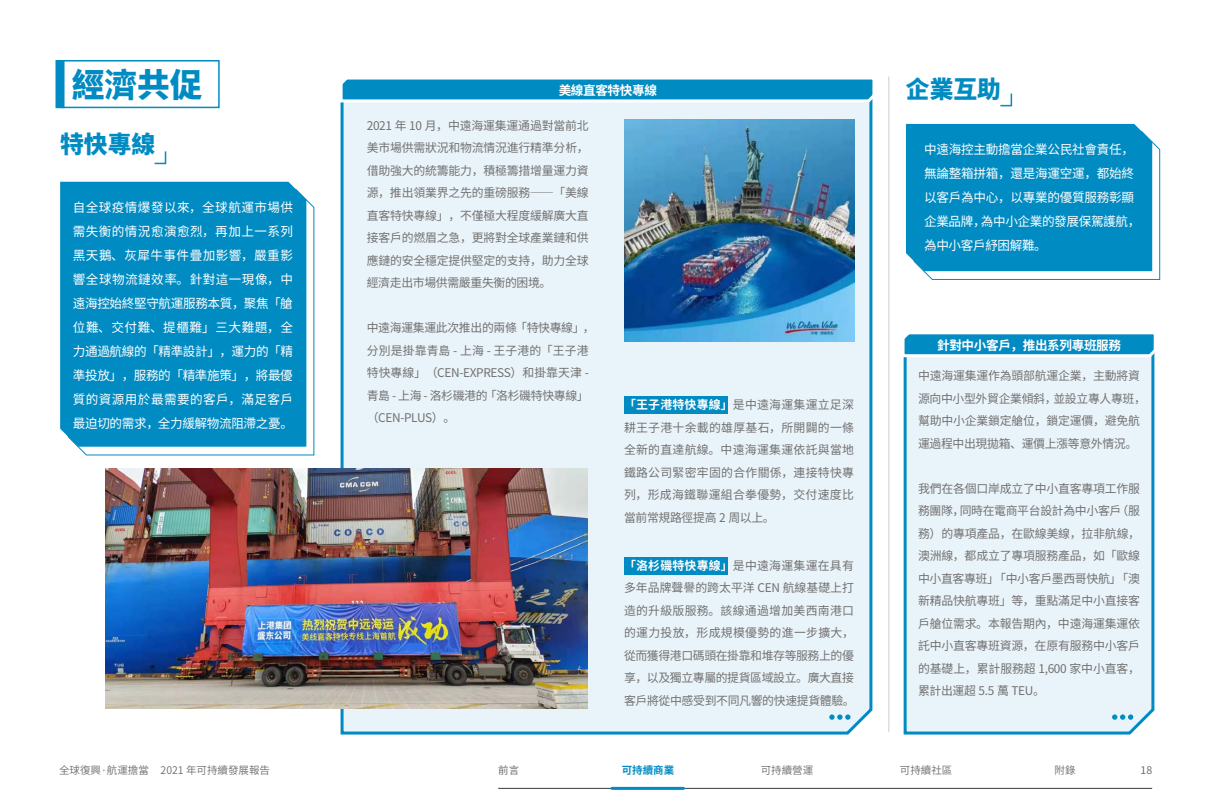
<style>
.page{position:relative;width:1212px;height:808px;background:#fff}
.page>*{position:absolute;margin:0;border:0;box-sizing:border-box;transform-origin:0 0}
.t1{font:800 33px "Source Han Sans CN";color:#008bc2}
.t2{font:800 24px "Source Han Sans CN";color:#008bc2}
.t3{font:12.75px/24px "Source Han Sans CN";letter-spacing:-.02em;color:#fff}
.t4{font:700 12.75px "Source Han Sans CN";letter-spacing:-.03em;color:#fff}
.t5{font:12px/22.5px "Source Han Sans CN";letter-spacing:-.03em;color:#727171;text-align:justify}
.t6{font:10.5px "Source Han Sans CN";color:#6d6c6c}
.t7{font:700 10.5px "Source Han Sans CN";color:#008bc2}
.t8{font:10.5px "Source Han Sans CN";color:#6d6c6c}
.s1{font-weight:700;color:#fff}
</style>
<div class="page">
<hr style="left:498px;top:788px;width:654px;height:1px;background:#3e3a39">
<hr style="left:612px;top:787px;width:71px;height:3px;background:#008bc2">
<div style="left:903px;top:359px;width:252px;height:376px;background:#e9f4fa"></div>
<div style="left:339px;top:104px;width:534px;height:631px;background:#e9f4fa"></div>
<div style="left:59px;top:60px;width:161px;height:48px;border:2px solid #008bc2"></div>
<div style="left:56px;top:60px;width:8px;height:48px;background:#008bc2"></div>
<hr style="left:888px;top:77px;width:1px;height:655px;background:#dcdddd">
<img style="left:105px;top:468px;width:483px;height:240px">
<img style="left:624px;top:119px;width:230px;height:223px">
<div style="left:624px;top:396px;width:103px;height:18px;background:#008bc2"></div>
<div style="left:624px;top:557px;width:103px;height:18px;background:#008bc2"></div>
<svg style="left:829px;top:714px;width:21px;height:6px"></svg>
<svg style="left:1112px;top:714px;width:21px;height:6px"></svg>
<svg style="left:340px;top:79px;width:533px;height:25px;background:#34a2ce"></svg>
<svg style="left:903px;top:334px;width:252px;height:25px;background:#35a3ce"></svg>
<svg style="left:60px;top:182px;width:236px;height:255px;background:#078ec3"></svg>
<svg style="left:906px;top:124px;width:254px;height:156px;background:#1594c7"></svg>
<div style="left:68px;top:189px;width:246px;height:266px;background:#008bc2"></div>
<svg style="left:1000px;top:93px;width:13px;height:14px"></svg>
<svg style="left:154px;top:151px;width:13px;height:14px"></svg>
<h1 class="t1" style="left:72px;top:66px;width:132px">經濟共促</h1>
<h2 class="t2" style="left:60px;top:131px;width:97px">特快專線</h2>
<p class="t3" style="left:73px;top:195px;width:222px;text-align:justify">自全球疫情爆發以來，全球航運市場供需失衡的情況愈演愈烈，再加上一系列黑天鵝、灰犀牛事件疊加影響，嚴重影響全球物流鏈效率。針對這一現像，中遠海控始終堅守航運服務本質，聚焦「艙位難、交付難、提櫃難」三大難題，全力通過航線的「精準設計」，運力的「精準投放」，服務的「精準施策」，將最優質的資源用於最需要的客戶，滿足客戶最迫切的需求，全力緩解物流阻滯之憂。</p>
<p class="t4" style="left:559px;top:83px;width:100px">美線直客特快專線</p>
<p class="t5" style="left:367px;top:114px;width:224px">2021 年 10 月，中遠海運集運通過對當前北美市場供需狀況和物流情況進行精準分析，借助強大的統籌能力，積極籌措增量運力資源，推出領業界之先的重磅服務——「美線直客特快專線」，不僅極大程度緩解廣大直接客戶的燃眉之急，更將對全球產業鏈和供應鏈的安全穩定提供堅定的支持，助力全球經濟走出市場供需嚴重失衡的困境。</p>
<p class="t5" style="left:367px;top:317px;width:229px;text-align:left">中遠海運集運此次推出的兩條「特快專線」，分別是掛靠青島 - 上海 - 王子港的「王子港特快專線」（CEN-EXPRESS）和掛靠天津 -青島 - 上海 - 洛杉磯港的「洛杉磯特快專線」（CEN-PLUS）。</p>
<p class="t5" style="left:624px;top:394px;width:232px"><span class="s1">「王子港特快專線」</span>是中遠海運集運立足深耕王子港十余載的雄厚基石，所開闢的一條全新的直達航線。中遠海運集運依託與當地鐵路公司緊密牢固的合作關係，連接特快專列，形成海鐵聯運組合拳優勢，交付速度比當前常規路徑提高 2 周以上。</p>
<p class="t5" style="left:624px;top:554px;width:232px"><span class="s1">「洛杉磯特快專線」</span>是中遠海運集運在具有多年品牌聲譽的跨太平洋 CEN 航線基礎上打造的升級版服務。該線通過增加美西南港口的運力投放，形成規模優勢的進一步擴大，從而獲得港口碼頭在掛靠和堆存等服務上的優享，以及獨立專屬的提貨區域設立。廣大直接客戶將從中感受到不同凡響的快速提貨體驗。</p>
<h2 class="t2" style="left:906px;top:75px;width:97px">企業互助</h2>
<p class="t3" style="left:924px;top:137px;width:218px">中遠海控主動擔當企業公民社會責任，無論整箱拼箱，還是海運空運，都始終以客戶為中心，以專業的優質服務彰顯企業品牌，為中小企業的發展保駕護航，為中小客戶紓困解難。</p>
<p class="t4" style="left:937px;top:338px;width:186px">針對中小客戶，推出系列專班服務</p>
<p class="t5" style="left:918px;top:365px;width:229px;text-align:left">中遠海運集運作為頭部航運企業，主動將資源向中小型外貿企業傾斜，並設立專人專班，幫助中小企業鎖定艙位，鎖定運價，避免航運過程中出現拋箱、運價上漲等意外情況。</p>
<p class="t5" style="left:918px;top:477px;width:224px">我們在各個口岸成立了中小直客專項工作服務團隊，同時在電商平台設計為中小客戶（服務）的專項產品，在歐線美線，拉非航線，澳洲線，都成立了專項服務產品，如「歐線中小直客專班」「中小客戶墨西哥快航」「澳新精品快航專班」等，重點滿足中小直接客戶艙位需求。本報告期內，中遠海運集運依託中小直客專班資源，在原有服務中小客戶的基礎上，累計服務超 1,600 家中小直客，累計出運超 5.5 萬 TEU。</p>
<p class="t6" style="left:59px;top:764px;width:212px">全球復興·航運擔當 2021 年可持續發展報告</p>
<p class="t8" style="left:498px;top:764px;width:22px">前言</p>
<p class="t7" style="left:622px;top:764px;width:54px">可持續商業</p>
<p class="t6" style="left:761px;top:764px;width:54px">可持續營運</p>
<p class="t6" style="left:900px;top:764px;width:54px">可持續社區</p>
<p class="t6" style="left:1054px;top:764px;width:22px">附錄</p>
<p class="t8" style="left:1140px;top:764px;width:13px">18</p>
</div>
